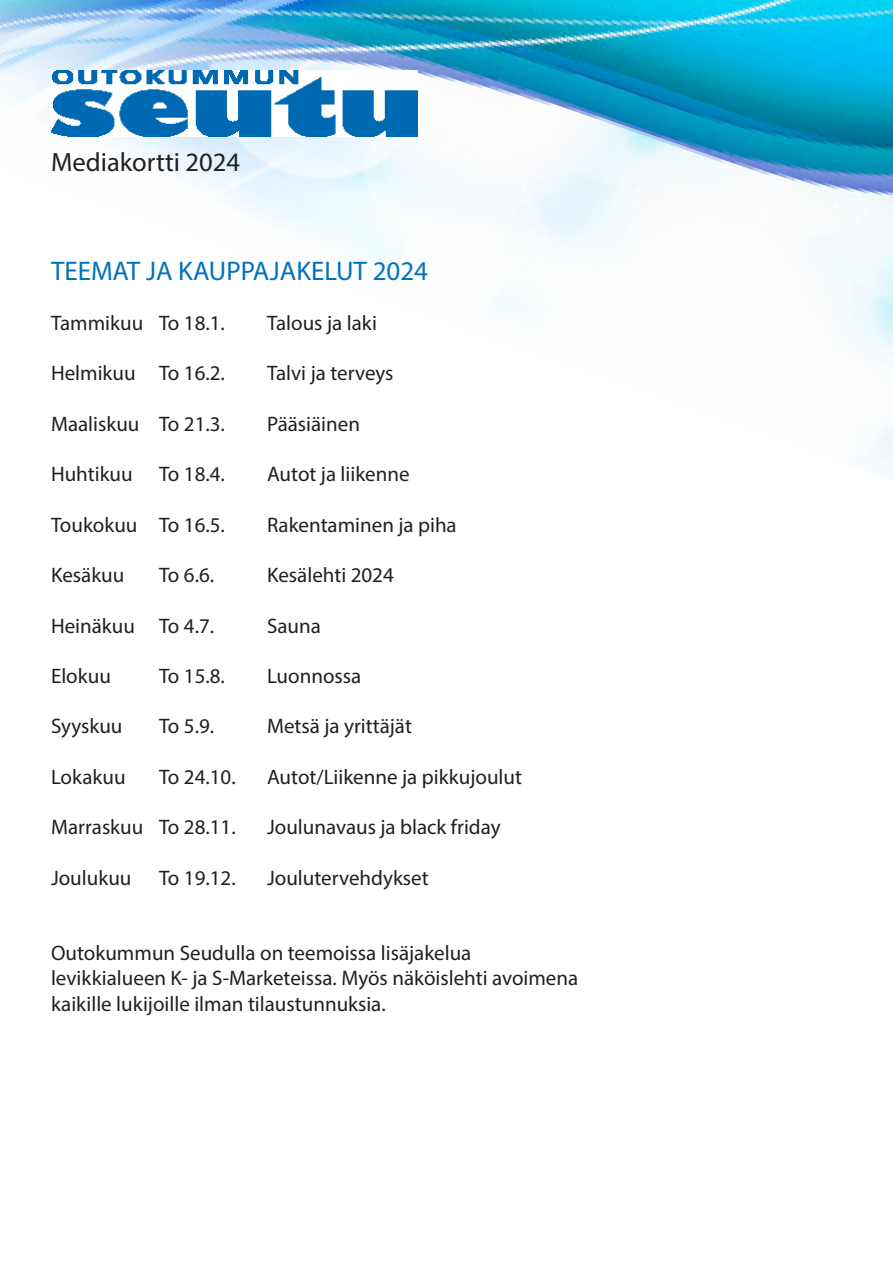
<style>
.page{position:relative;width:893px;height:1263px;background:#fff}
.page>*{position:absolute;margin:0;border:0;box-sizing:border-box;transform-origin:0 0}
.t1{font:27px "Myriad Pro";color:#0072bc}
.t2{font:26.55px "Myriad Pro";color:#231f20}
.t3{font:21px "Myriad Pro";color:#231f20}
</style>
<div class="page">
<img style="left:0;top:0;width:893px;height:472px">
<img style="left:51px;top:70px;width:366px;height:67px">
<p class="t2" style="left:51px;top:146px;width:191px">Mediakortti 2024</p>
<p class="t1" style="left:51px;top:254px;width:379px">TEEMAT JA KAUPPAJAKELUT 2024</p>
<p class="t3" style="left:51px;top:310px;width:175px">Tammikuu To 18.1.</p>
<p class="t3" style="left:267px;top:310px;width:111px">Talous ja laki</p>
<p class="t3" style="left:51px;top:360px;width:175px">Helmikuu To 16.2.</p>
<p class="t3" style="left:267px;top:360px;width:128px">Talvi ja terveys</p>
<p class="t3" style="left:51px;top:411px;width:175px">Maaliskuu To 21.3.</p>
<p class="t3" style="left:267px;top:411px;width:94px">Pääsiäinen</p>
<p class="t3" style="left:51px;top:461px;width:175px">Huhtikuu To 18.4.</p>
<p class="t3" style="left:267px;top:461px;width:144px">Autot ja liikenne</p>
<p class="t3" style="left:51px;top:512px;width:175px">Toukokuu To 16.5.</p>
<p class="t3" style="left:267px;top:512px;width:191px">Rakentaminen ja piha</p>
<p class="t3" style="left:51px;top:562px;width:75px">Kesäkuu</p>
<p class="t3" style="left:159px;top:562px;width:57px">To 6.6.</p>
<p class="t3" style="left:267px;top:562px;width:128px">Kesälehti 2024</p>
<p class="t3" style="left:51px;top:612px;width:165px">Heinäkuu To 4.7.</p>
<p class="t3" style="left:267px;top:612px;width:55px">Sauna</p>
<p class="t3" style="left:51px;top:663px;width:61px">Elokuu</p>
<p class="t3" style="left:159px;top:663px;width:67px">To 15.8.</p>
<p class="t3" style="left:267px;top:663px;width:96px">Luonnossa</p>
<p class="t3" style="left:51px;top:713px;width:73px">Syyskuu</p>
<p class="t3" style="left:159px;top:713px;width:57px">To 5.9.</p>
<p class="t3" style="left:267px;top:713px;width:146px">Metsä ja yrittäjät</p>
<p class="t3" style="left:51px;top:764px;width:76px">Lokakuu</p>
<p class="t3" style="left:159px;top:764px;width:78px">To 24.10.</p>
<p class="t3" style="left:267px;top:764px;width:257px">Autot/Liikenne ja pikkujoulut</p>
<p class="t3" style="left:51px;top:814px;width:186px">Marraskuu To 28.11.</p>
<p class="t3" style="left:267px;top:814px;width:235px">Joulunavaus ja black friday</p>
<p class="t3" style="left:51px;top:864px;width:82px">Joulukuu</p>
<p class="t3" style="left:159px;top:864px;width:78px">To 19.12.</p>
<p class="t3" style="left:267px;top:864px;width:163px">Joulutervehdykset</p>
<p class="t3" style="left:51px;top:940px;width:422px">Outokummun Seudulla on teemoissa lisäjakelua</p>
<p class="t3" style="left:51px;top:965px;width:529px">levikkialueen K- ja S-Marketeissa. Myös näköislehti avoimena</p>
<p class="t3" style="left:51px;top:990px;width:336px">kaikille lukijoille ilman tilaustunnuksia.</p>
</div>
